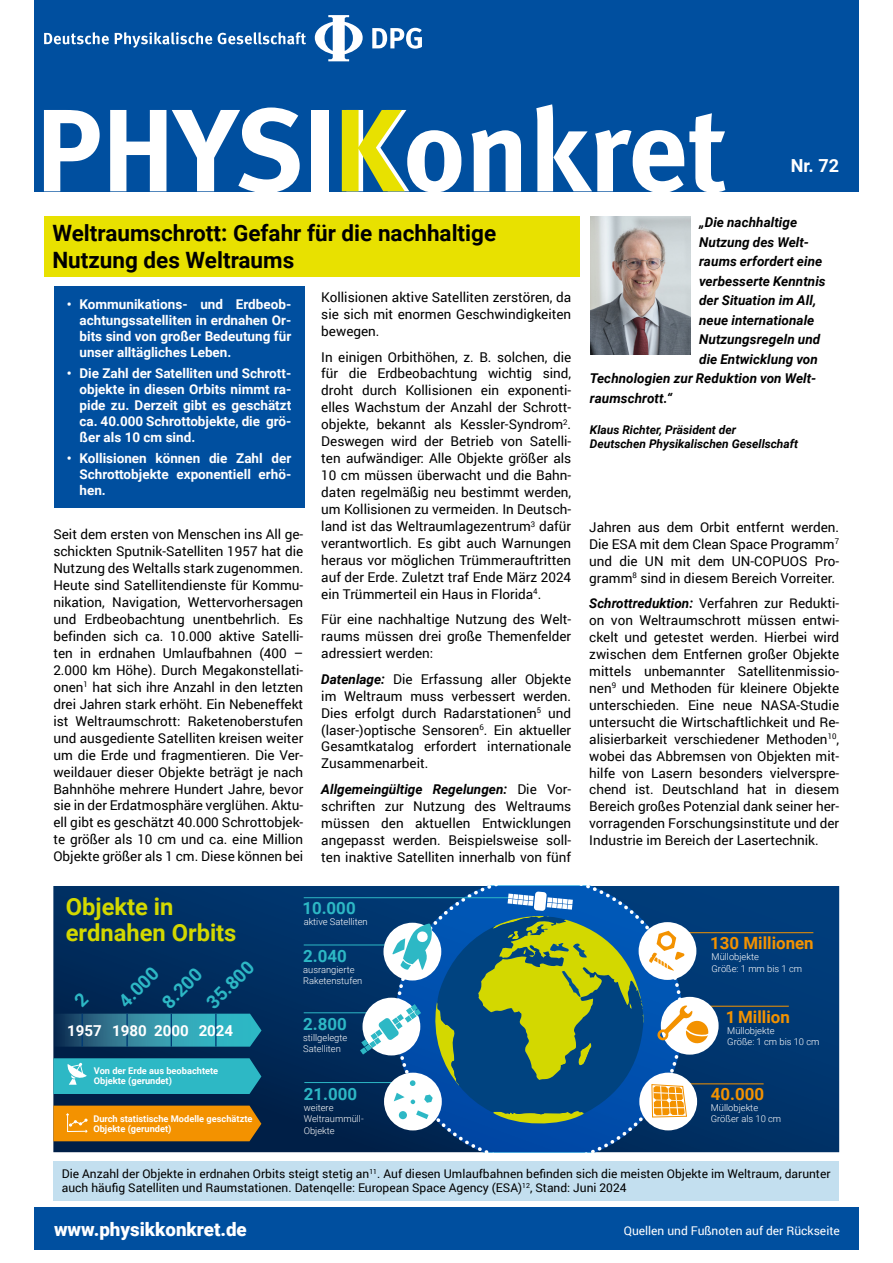
<style>
.page{position:relative;width:893px;height:1263px;background:#fff}
.page>*{position:absolute;margin:0;border:0;box-sizing:border-box;transform-origin:0 0}
.t1{font:700 23.7px/26.1px "Roboto";color:#d3d800}
.t2{font:700 22.5px/27px "Roboto";color:#000}
.t3{font:900 18.75px "Roboto";color:#fff}
.t4{font:700 18.45px "Roboto";color:#2db8c5}
.t5{font:700 18px "Roboto";color:#fff}
.t6{font:700 16.8px "Roboto";color:#f39200}
.t7{font:700 16.8px "Roboto";color:#2db8c5}
.t8{font:700 15.15px "Roboto";color:#fff}
.Normaler_Text{font:13.5px/17px "Roboto";color:#000;text-align:justify}
.t9{font:700 13.5px/16.2px "Roboto";color:#fff;text-align:justify}
.Zitat{font:italic 700 13.5px "Roboto";letter-spacing:.005em;color:#000}
.Bildunterschrift{font:12px/14.4px "Roboto";color:#000}
.Zitat-2{font:italic 700 12px/14.4px "Roboto";color:#000}
.Roboto_11pt{font:12px "Roboto";color:#fff}
.t10{font:300 9.3px/11.2px "Roboto";color:#fff}
.t11{font:700 9.3px/10.5px "Roboto";color:#fff}
.s1{font-weight:700;font-style:italic}
</style>
<div class="page">
<div style="left:34px;top:0;width:825px;height:191px;background:#004f9f"></div>
<svg style="left:44px;top:32px;width:262px;height:16px"></svg>
<svg style="left:372px;top:28px;width:50px;height:21px"></svg>
<svg style="left:315px;top:15px;width:48px;height:46px"></svg>
<div style="left:34px;top:1208px;width:825px;height:42px;background:#004f9f"></div>
<svg style="left:44px;top:110px;width:56px;height:81px"></svg>
<svg style="left:110px;top:110px;width:56px;height:81px"></svg>
<svg style="left:172px;top:108px;width:128px;height:84px"></svg>
<div style="left:311px;top:110px;width:17px;height:81px;background:#fff"></div>
<svg style="left:342px;top:110px;width:119px;height:82px"></svg>
<svg style="left:472px;top:130px;width:49px;height:61px"></svg>
<svg style="left:536px;top:104px;width:189px;height:88px"></svg>
<div style="left:44px;top:217px;width:536px;height:60px;background:#e8e100"></div>
<div style="left:54px;top:286px;width:250px;height:222px;background:#004f9f"></div>
<svg style="left:53px;top:886px;width:786px;height:266px;background:#002f63"></svg>
<svg style="left:53px;top:1014px;width:209px;height:33px;background:#2c869c"></svg>
<hr style="left:82px;top:1014px;width:1px;height:33px;background:#003a76">
<hr style="left:126px;top:1014px;width:2px;height:33px;background:#003a76">
<hr style="left:215px;top:1014px;width:2px;height:33px;background:#003a76">
<hr style="left:171px;top:1014px;width:1px;height:33px;background:#003a76">
<hr style="left:686px;top:932px;width:127px;height:1px;background:#f39200">
<hr style="left:709px;top:1006px;width:80px;height:1px;background:#f39200">
<hr style="left:688px;top:1083px;width:76px;height:1px;background:#f39200">
<hr style="left:304px;top:1012px;width:64px;height:1px;background:#2db8c5">
<hr style="left:304px;top:1082px;width:90px;height:1px;background:#2db8c5">
<hr style="left:304px;top:945px;width:82px;height:1px;background:#2db8c5">
<svg style="left:395px;top:886px;width:288px;height:266px;background:#094288"></svg>
<div style="left:661px;top:997px;width:58px;height:58px;background:#fff;border-radius:50%"></div>
<hr style="left:304px;top:897px;width:206px;height:1px;background:#2db8c5">
<svg style="left:53px;top:1105px;width:208px;height:36px;background:#e88e06"></svg>
<svg style="left:53px;top:1058px;width:208px;height:36px;background:#30b4c2"></svg>
<svg style="left:360px;top:892px;width:350px;height:235px;background:#507d84"></svg>
<img style="left:590px;top:217px;width:101px;height:138px">
<div style="left:53px;top:1161px;width:786px;height:40px;background:#c3dfef"></div>
<svg style="left:73px;top:992px;width:16px;height:16px"></svg>
<p class="t2" style="left:52px;top:219px;width:445px">Weltraumschrott: Gefahr für die nachhaltige<br>Nutzung des Weltraums</p>
<p class="t9" style="left:80px;top:295px;width:213px;text-indent:-13px">• Kommunikations- und Erdbeob&shy;achtungssatelliten in erdnahen Or&shy;bits sind von großer Bedeutung für unser alltägliches Leben.</p>
<p class="t9" style="left:80px;top:364px;width:213px;text-indent:-13px">• Die Zahl der Satelliten und Schrott&shy;objekte in diesen Orbits nimmt ra&shy;pide zu. Derzeit gibt es geschätzt ca. 40.000 Schrottobjekte, die grö&shy;ßer als 10 cm sind.</p>
<p class="t9" style="left:80px;top:449px;width:213px;text-indent:-13px">• Kollisionen können die Zahl der Schrottobjekte exponentiell erhö&shy;hen.</p>
<p class="Normaler_Text" style="left:321px;top:288px;width:251px">Kollisionen aktive Satelliten zerstören, da sie sich mit enormen Geschwindigkeiten bewegen.</p>
<p class="Normaler_Text" style="left:321px;top:348px;width:251px">In einigen Orbithöhen, z. B. solchen, die für die Erdbeobachtung wichtig sind, droht durch Kollisionen ein exponenti&shy;elles Wachstum der Anzahl der Schrott&shy;objekte, bekannt als Kessler-Syndrom<sup>2</sup>.<br>Deswegen wird der Betrieb von Satelli&shy;ten aufwändiger: Alle Objekte größer als 10 cm müssen überwacht und die Bahn&shy;daten regelmäßig neu bestimmt werden, um Kollisionen zu vermeiden. In Deutsch&shy;land ist das Weltraumlagezentrum<sup>3</sup> dafür verantwortlich. Es gibt auch Warnungen heraus vor möglichen Trümmerauftritten auf der Erde. Zuletzt traf Ende März 2024 ein Trümmerteil ein Haus in Florida<sup>4</sup>.</p>
<p class="Normaler_Text" style="left:321px;top:610px;width:251px">Für eine nachhaltige Nutzung des Welt&shy;raums müssen drei große Themenfelder adressiert werden:</p>
<p class="Normaler_Text" style="left:321px;top:670px;width:251px"><span class="s1">Datenlage:</span> Die Erfassung aller Objekte im Weltraum muss verbessert werden.<br>Dies erfolgt durch Radarstationen<sup>5</sup> und (laser-)optische Sensoren<sup>6</sup>. Ein aktueller Gesamtkatalog erfordert internationale Zusammenarbeit.</p>
<p class="Normaler_Text" style="left:321px;top:780px;width:251px"><span class="s1">Allgemeingültige Regelungen:</span> Die Vor&shy;schriften zur Nutzung des Weltraums müssen den aktuellen Entwicklungen angepasst werden. Beispielsweise soll&shy;ten inaktive Satelliten innerhalb von fünf</p>
<p class="Normaler_Text" style="left:53px;top:525px;width:251px">Seit dem ersten von Menschen ins All ge&shy;schickten Sputnik-Satelliten 1957 hat die Nutzung des Weltalls stark zugenommen.<br>Heute sind Satellitendienste für Kommu&shy;nikation, Navigation, Wettervorhersagen und Erdbeobachtung unentbehrlich. Es befinden sich ca. 10.000 aktive Satelli&shy;ten in erdnahen Umlaufbahnen (400 – 2.000 km Höhe). Durch Megakonstellati&shy;onen<sup>1</sup> hat sich ihre Anzahl in den letzten drei Jahren stark erhöht. Ein Nebeneffekt ist Weltraumschrott: Raketenoberstufen und ausgediente Satelliten kreisen weiter um die Erde und fragmentieren. Die Ver&shy;weildauer dieser Objekte beträgt je nach Bahnhöhe mehrere Hundert Jahre, bevor sie in der Erdatmosphäre verglühen. Aktu&shy;ell gibt es geschätzt 40.000 Schrottobjek&shy;te größer als 10 cm und ca. eine Million Objekte größer als 1 cm. Diese können bei</p>
<p class="t1" style="left:66px;top:892px;width:172px">Objekte in erdnahen Orbits</p>
<p class="t4" style="left:113px;top:995px;width:49px;rotate:-45deg">4.000</p>
<p class="t4" style="left:156px;top:996px;width:49px;rotate:-45deg">8.200</p>
<p class="t4" style="left:201px;top:996px;width:60px;rotate:-45deg">35.800</p>
<p class="t8" style="left:67px;top:1020px;width:168px">1957 1980 2000 2024</p>
<p class="t11" style="left:94px;top:1065px;width:126px">Von der Erde aus beobachtete<br>Objekte (gerundet)</p>
<p class="t11" style="left:93px;top:1113px;width:161px">Durch statistische Modelle geschätzte<br>Objekte (gerundet)</p>
<p class="t7" style="left:302px;top:896px;width:55px">10.000</p>
<p class="t10" style="left:304px;top:916px;width:66px">aktive Satelliten</p>
<p class="t7" style="left:303px;top:944px;width:45px">2.040</p>
<p class="t10" style="left:303px;top:963px;width:61px">ausrangierte<br>Raketenstufen</p>
<p class="t7" style="left:303px;top:1012px;width:45px">2.800</p>
<p class="t10" style="left:303px;top:1032px;width:46px">stillgelegte<br>Satelliten</p>
<p class="t7" style="left:304px;top:1082px;width:55px">21.000</p>
<p class="t10" style="left:304px;top:1102px;width:61px">weitere<br>Weltraummüll-<br>Objekte</p>
<p class="t5" style="left:791px;top:153px;width:50px">Nr. 72</p>
<p class="Zitat" style="left:699px;top:213px;width:100px">„Die nachhaltige</p>
<p class="Zitat" style="left:699px;top:232px;width:111px">Nutzung des Welt-</p>
<p class="Zitat" style="left:699px;top:252px;width:125px">raums erfordert eine</p>
<p class="Zitat" style="left:699px;top:271px;width:128px">verbesserte Kenntnis</p>
<p class="Zitat" style="left:699px;top:291px;width:119px">der Situation im All,</p>
<p class="Zitat" style="left:699px;top:310px;width:117px">neue internationale</p>
<p class="Zitat" style="left:699px;top:330px;width:123px">Nutzungsregeln und</p>
<p class="Zitat" style="left:699px;top:349px;width:120px">die Entwicklung von</p>
<p class="Zitat" style="left:590px;top:369px;width:228px">Technologien zur Reduktion von Welt-</p>
<p class="Zitat" style="left:590px;top:388px;width:84px">raumschrott.“</p>
<p class="Zitat-2" style="left:590px;top:422px;width:210px">Klaus Richter, Präsident der<br>Deutschen Physikalischen Gesellschaft</p>
<p class="Normaler_Text" style="left:589px;top:518px;width:251px">Jahren aus dem Orbit entfernt werden.<br>Die ESA mit dem Clean Space Programm<sup>7 </sup>und die UN mit dem UN-COPUOS Pro&shy;gramm<sup>8</sup> sind in diesem Bereich Vorreiter.</p>
<p class="Normaler_Text" style="left:589px;top:594px;width:251px"><span class="s1">Schrottreduktion:</span> Verfahren zur Redukti&shy;on von Weltraumschrott müssen entwi&shy;ckelt und getestet werden. Hierbei wird zwischen dem Entfernen großer Objekte mittels unbemannter Satellitenmissio&shy;nen<sup>9</sup> und Methoden für kleinere Objekte unterschieden. Eine neue NASA-Studie untersucht die Wirtschaftlichkeit und Re&shy;alisierbarkeit verschiedener Methoden<sup>10</sup>, wobei das Abbremsen von Objekten mit&shy;hilfe von Lasern besonders vielverspre&shy;chend ist. Deutschland hat in diesem Bereich großes Potenzial dank seiner her&shy;vorragenden Forschungsinstitute und der Industrie im Bereich der Lasertechnik.</p>
<p class="t6" style="left:710px;top:931px;width:105px">130 Millionen</p>
<p class="t10" style="left:711px;top:951px;width:92px">Müllobjekte<br>Größe: 1 mm bis 1 cm</p>
<p class="t6" style="left:726px;top:1005px;width:65px">1 Million</p>
<p class="t10" style="left:727px;top:1025px;width:94px">Müllobjekte<br>Größe: 1 cm bis 10 cm</p>
<p class="t6" style="left:711px;top:1082px;width:55px">40.000</p>
<p class="t10" style="left:711px;top:1102px;width:72px">Müllobjekte<br>Größer als 10 cm</p>
<p class="Bildunterschrift" style="left:62px;top:1166px;width:770px">Die Anzahl der Objekte in erdnahen Orbits steigt stetig an<sup>11</sup>. Auf diesen Umlaufbahnen befinden sich die meisten Objekte im Weltraum, darunter auch häufig Satelliten und Raumstationen. Datenqelle: European Space Agency (ESA)<sup>12</sup>, Stand: Juni 2024</p>
<p class="t3" style="left:54px;top:1216px;width:194px">www.physikkonkret.de</p>
<p class="Roboto_11pt" style="left:624px;top:1222px;width:218px">Quellen und Fußnoten auf der Rückseite</p>
</div>
